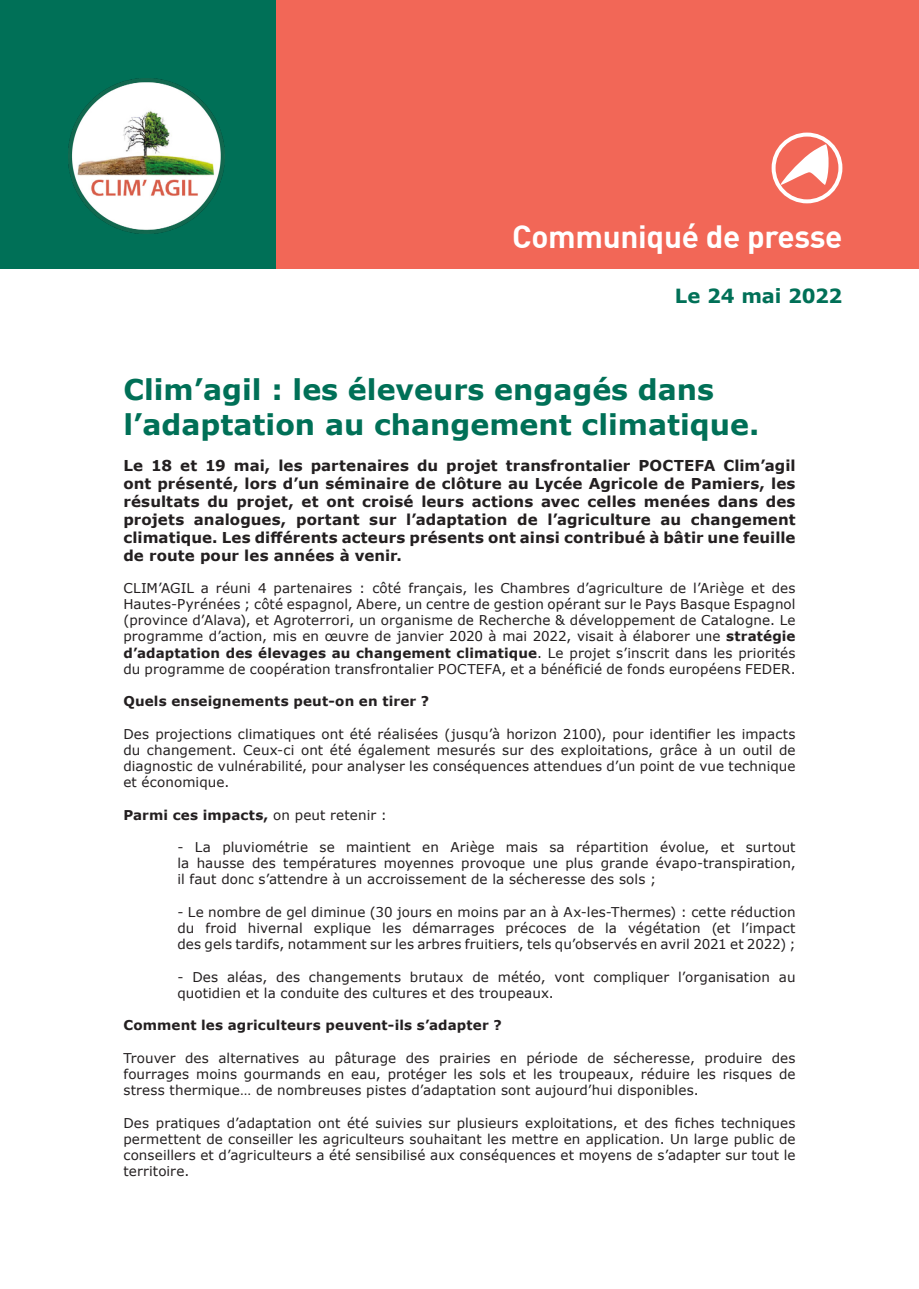
<style>
.page{position:relative;width:919px;height:1289px;background:#fff}
.page>*{position:absolute;margin:0;border:0;box-sizing:border-box;transform-origin:0 0}
.t1{font:700 31.5px "DIN";letter-spacing:-.01em;color:#fff}
.TITRE_BIS{font:700 28.5px/34.2px "Verdana";color:#007057}
.DATE{font:700 19.5px "Verdana";letter-spacing:-.01em;color:#007057}
.CHAPO{font:700 15px/18px "Verdana";letter-spacing:.005em;color:#231f20;text-align:justify}
.BODY_COPY{font:13.5px/16.2px "Verdana";letter-spacing:.01em;color:#231f20;text-align:justify}
.BODY_COPY-2{font:700 13.5px "Verdana";letter-spacing:.015em;color:#231f20}
.s1{font-weight:700}
.s2{font-weight:400}
</style>
<div class="page">
<div style="left:271px;top:0;width:647px;height:269px;background:#f26757"></div>
<div style="left:0;top:0;width:275px;height:269px;background:#007057"></div>
<div style="left:771px;top:133px;width:71px;height:70px;border:4px solid #fff;border-radius:50%"></div>
<svg style="left:780px;top:144px;width:48px;height:41px"></svg>
<img style="left:69px;top:78px;width:155px;height:156px">
<p class="t1" style="left:512px;top:216px;width:332px">Communiqué de presse</p>
<p class="DATE" style="left:675px;top:282px;width:169px">Le 24 mai 2022</p>
<p class="TITRE_BIS" style="left:123px;top:372px;width:637px">Clim’agil : les éleveurs engagés dans l’adaptation au changement climatique.</p>
<p class="CHAPO" style="left:123px;top:456px;width:673px">Le 18 et 19 mai, les partenaires du projet transfrontalier POCTEFA Clim’agil ont présenté, lors d’un séminaire de clôture au Lycée Agricole de Pamiers, les résultats du projet, et ont croisé leurs actions avec celles menées dans des projets analogues, portant sur l’adaptation de l’agriculture au changement climatique. Les différents acteurs présents ont ainsi contribué à bâtir une feuille de route pour les années à venir.</p>
<p class="BODY_COPY" style="left:123px;top:579px;width:673px">CLIM’AGIL a réuni 4 partenaires : côté français, les Chambres d’agriculture de l’Ariège et des Hautes-Pyrénées ; côté espagnol, Abere, un centre de gestion opérant sur le Pays Basque Espagnol (province d’Alava), et Agroterrori, un organisme de Recherche &amp; développement de Catalogne. Le programme d’action, mis en œuvre de janvier 2020 à mai 2022, visait à élaborer une <span class="s1">stratégie d’adaptation des élevages au changement climatique</span>. Le projet s’inscrit dans les priorités du programme de coopération transfrontalier POCTEFA, et a bénéficié de fonds européens FEDER.</p>
<p class="BODY_COPY-2" style="left:123px;top:691px;width:307px">Quels enseignements peut-on en tirer ?</p>
<p class="BODY_COPY" style="left:123px;top:725px;width:673px">Des projections climatiques ont été réalisées (jusqu’à horizon 2100), pour identifier les impacts du changement. Ceux-ci ont été également mesurés sur des exploitations, grâce à un outil de diagnostic de vulnérabilité, pour analyser les conséquences attendues d’un point de vue technique et économique.</p>
<p class="BODY_COPY-2" style="left:123px;top:805px;width:265px">Parmi ces impacts, <span class="s2">on peut retenir :</span></p>
<p class="BODY_COPY" style="left:177px;top:838px;width:619px">- La pluviométrie se maintient en Ariège mais sa répartition évolue, et surtout</p>
<p class="BODY_COPY" style="left:177px;top:855px;width:619px">la hausse des températures moyennes provoque une plus grande évapo-transpiration,</p>
<p class="BODY_COPY" style="left:177px;top:871px;width:480px">il faut donc s’attendre à un accroissement de la sécheresse des sols ;</p>
<p class="BODY_COPY" style="left:177px;top:903px;width:619px">- Le nombre de gel diminue (30 jours en moins par an à Ax-les-Thermes) : cette réduction</p>
<p class="BODY_COPY" style="left:177px;top:919px;width:619px">du froid hivernal explique les démarrages précoces de la végétation (et l’impact</p>
<p class="BODY_COPY" style="left:177px;top:936px;width:619px">des gels tardifs, notamment sur les arbres fruitiers, tels qu’observés en avril 2021 et 2022) ;</p>
<p class="BODY_COPY" style="left:177px;top:968px;width:619px">- Des aléas, des changements brutaux de météo, vont compliquer l’organisation au</p>
<p class="BODY_COPY" style="left:177px;top:984px;width:378px">quotidien et la conduite des cultures et des troupeaux.</p>
<p class="BODY_COPY-2" style="left:123px;top:1015px;width:380px">Comment les agriculteurs peuvent-ils s’adapter ?</p>
<p class="BODY_COPY" style="left:123px;top:1049px;width:673px">Trouver des alternatives au pâturage des prairies en période de sécheresse, produire des fourrages moins gourmands en eau, protéger les sols et les troupeaux, réduire les risques de stress thermique… de nombreuses pistes d’adaptation sont aujourd’hui disponibles.</p>
<p class="BODY_COPY" style="left:123px;top:1114px;width:673px">Des pratiques d’adaptation ont été suivies sur plusieurs exploitations, et des fiches techniques permettent de conseiller les agriculteurs souhaitant les mettre en application. Un large public de conseillers et d’agriculteurs a été sensibilisé aux conséquences et moyens de s’adapter sur tout le territoire.</p>
</div>
